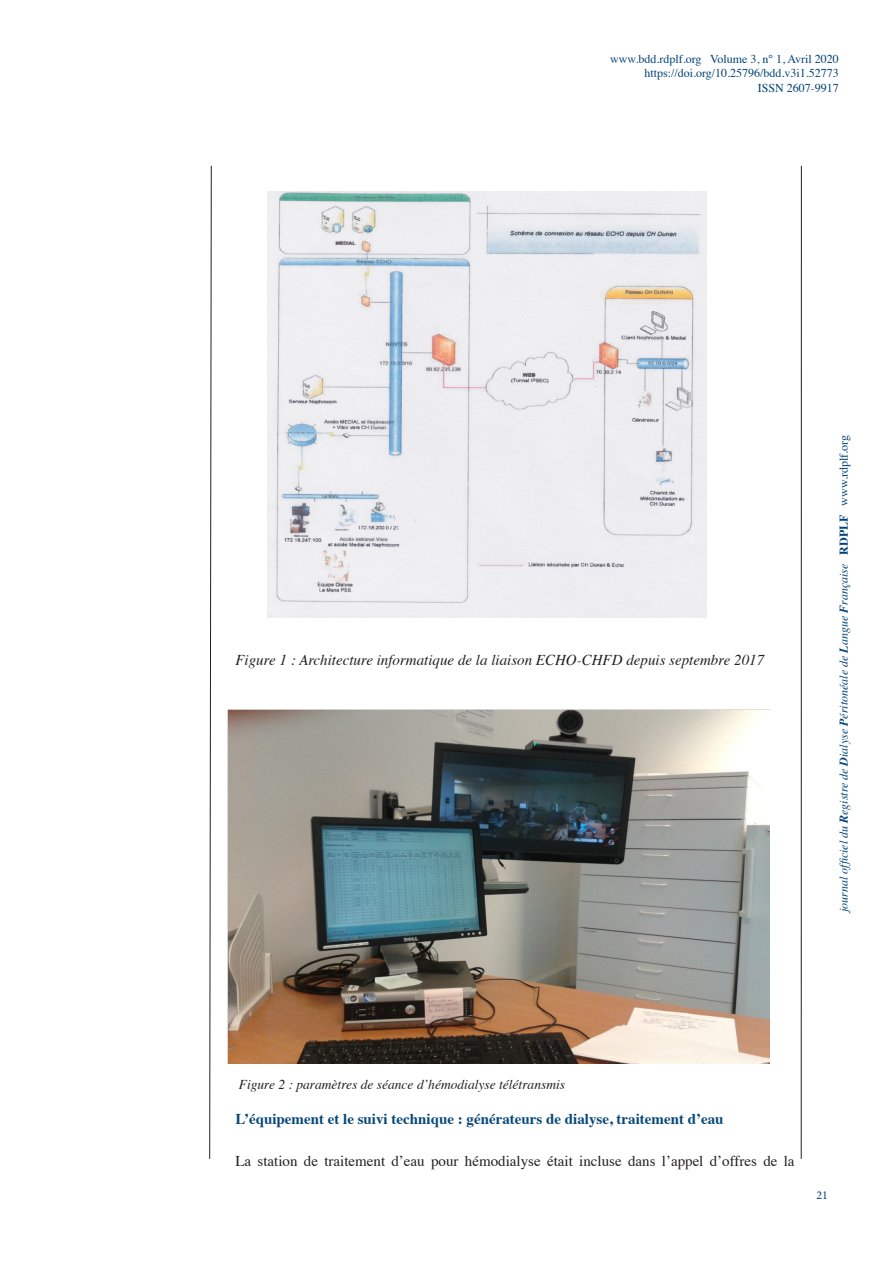
<style>
.page{position:relative;width:893px;height:1263px;background:#fff}
.page>*{position:absolute;margin:0;border:0;box-sizing:border-box;transform-origin:0 0}
.Body_Text{font:15px "Times";color:#231f20}
.t1{font:italic 15px "Times";color:#231f20}
.Body_Text-2{font:700 15px "Times";color:#074879}
.t2{font:italic 13.5px "Times";color:#231f20}
.t3{font:12px "Times";color:#004279}
.t4{font:italic 12px "Times";color:#004279}
.t5{font:12px "Minion Pro";color:#004279}
.s1{font-weight:700}
.s2{font-weight:700;font-style:normal}
.s3{font-style:normal}
</style>
<div class="page">
<svg style="left:209px;top:165px;width:3px;height:994px"></svg>
<hr style="left:801px;top:166px;width:1px;height:993px;background:#231f20">
<img style="left:268px;top:191px;width:439px;height:427px">
<img style="left:227px;top:709px;width:542px;height:355px">
<p class="t3" style="left:610px;top:48px;width:230px">www.bdd.rdplf.org Volume 3, n° 1, Avril 2020</p>
<p class="t3" style="left:644px;top:62px;width:196px">https://doi.org/10.25796/bdd.v3i1.52773</p>
<p class="t3" style="left:758px;top:77px;width:82px">ISSN 2607-9917</p>
<p class="t1" style="left:235px;top:647px;width:530px">Figure 1 : Architecture informatique de la liaison ECHO-CHFD depuis septembre 2017</p>
<p class="t4" style="left:833px;top:912px;width:478px;rotate:-90deg">journal officiel du <span class="s1">R</span>egistre de <span class="s1">D</span>ialyse <span class="s1">P</span>éritonéale de <span class="s1">L</span>angue <span class="s1">F</span>rançaise <span class="s2">RDPLF</span> <span class="s3">www.rdplf.org</span></p>
<p class="t2" style="left:239px;top:1073px;width:328px">Figure 2 : paramètres de séance d’hémodialyse télétransmis</p>
<p class="Body_Text-2" style="left:235px;top:1105px;width:490px">L’équipement et le suivi technique : générateurs de dialyse, traitement d’eau</p>
<p class="Body_Text" style="left:235px;top:1147px;width:561px">La station de traitement d’eau pour hémodialyse était incluse dans l’appel d’offres de la</p>
<p class="t5" style="left:816px;top:1187px;width:13px">21</p>
</div>
